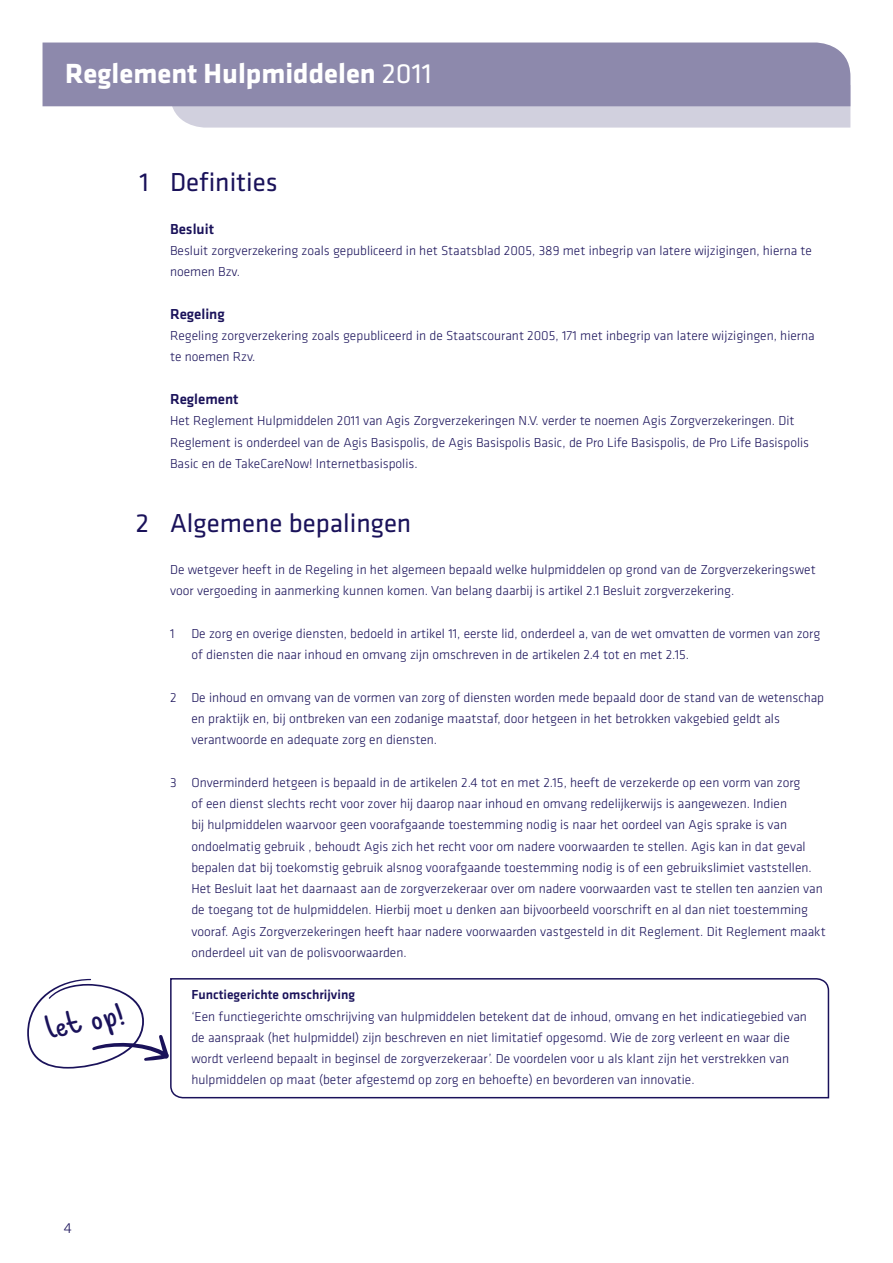
<style>
.page{position:relative;width:893px;height:1263px;background:#fff}
.page>*{position:absolute;margin:0;border:0;box-sizing:border-box;transform-origin:0 0}
.t1{font:91.5px "Agis Script";color:#1a125a}
.t2{font:31.5px "Agis Script";color:#1a125a}
.t3{font:700 28.8px "Agis Klavika";color:#fff}
.t4{font:27px "Agis Klavika";color:#1a125a}
.t5{font:500 15px "Agis Klavika";color:#1a125a}
.t6{font:300 15px "Agis Klavika";color:#1a125a}
.t7{font:300 13.5px/21.3px "Agis Klavika";color:#1a125a}
.t8{font:500 13.5px "Agis Klavika";color:#1a125a}
.s1{font-weight:400}
</style>
<div class="page">
<svg style="left:170px;top:106px;width:680px;height:22px;background:#d1d0de"></svg>
<div style="left:43px;top:43px;width:807px;height:63px;background:#8d89ac"></div>
<svg style="left:170px;top:978px;width:660px;height:121px"></svg>
<svg style="left:92px;top:1035px;width:77px;height:26px"></svg>
<h3 class="t3" style="left:65px;top:52px;width:368px">Reglement Hulpmiddelen <span class="s1">2011</span></h3>
<h3 class="t4" style="left:139px;top:165px;width:140px">1 Definities</h3>
<p class="t5" style="left:170px;top:219px;width:45px">Besluit</p>
<p class="t7" style="left:170px;top:240px;width:643px">Besluit zorgverzekering zoals gepubliceerd in het Staatsblad 2005, 389 met inbegrip van latere wijzigingen, hierna te noemen Bzv.</p>
<p class="t5" style="left:170px;top:304px;width:56px">Regeling</p>
<p class="t7" style="left:170px;top:325px;width:646px">Regeling zorgverzekering zoals gepubliceerd in de Staatscourant 2005, 171 met inbegrip van latere wijzigingen, hierna te noemen Rzv.</p>
<p class="t5" style="left:170px;top:389px;width:70px">Reglement</p>
<p class="t7" style="left:170px;top:410px;width:641px">Het Reglement Hulpmiddelen 2011 van Agis Zorgverzekeringen N.V. verder te noemen Agis Zorgverzekeringen. Dit<br>Reglement is onderdeel van de Agis Basispolis, de Agis Basispolis Basic, de Pro Life Basispolis, de Pro Life Basispolis<br>Basic en de TakeCareNow! Internetbasispolis.</p>
<h3 class="t4" style="left:136px;top:505px;width:277px">2 Algemene bepalingen</h3>
<p class="t7" style="left:170px;top:559px;width:647px">De wetgever heeft in de Regeling in het algemeen bepaald welke hulpmiddelen op grond van de Zorgverzekeringswet voor vergoeding in aanmerking kunnen komen. Van belang daarbij is artikel 2.1 Besluit zorgverzekering.</p>
<p class="t7" style="left:191px;top:623px;width:630px;text-indent:-21px">1 De zorg en overige diensten, bedoeld in artikel 11, eerste lid, onderdeel a, van de wet omvatten de vormen van zorg of diensten die naar inhoud en omvang zijn omschreven in de artikelen 2.4 tot en met 2.15.</p>
<p class="t7" style="left:191px;top:686px;width:634px;text-indent:-21px">2 De inhoud en omvang van de vormen van zorg of diensten worden mede bepaald door de stand van de wetenschap en praktijk en, bij ontbreken van een zodanige maatstaf, door hetgeen in het betrokken vakgebied geldt als verantwoorde en adequate zorg en diensten.</p>
<p class="t7" style="left:191px;top:771px;width:636px;text-indent:-21px">3 Onverminderd hetgeen is bepaald in de artikelen 2.4 tot en met 2.15, heeft de verzekerde op een vorm van zorg<br>of een dienst slechts recht voor zover hij daarop naar inhoud en omvang redelijkerwijs is aangewezen. Indien<br>bij hulpmiddelen waarvoor geen voorafgaande toestemming nodig is naar het oordeel van Agis sprake is van ondoelmatig gebruik , behoudt Agis zich het recht voor om nadere voorwaarden te stellen. Agis kan in dat geval bepalen dat bij toekomstig gebruik alsnog voorafgaande toestemming nodig is of een gebruikslimiet vaststellen.<br>Het Besluit laat het daarnaast aan de zorgverzekeraar over om nadere voorwaarden vast te stellen ten aanzien van de toegang tot de hulpmiddelen. Hierbij moet u denken aan bijvoorbeeld voorschrift en al dan niet toestemming vooraf. Agis Zorgverzekeringen heeft haar nadere voorwaarden vastgesteld in dit Reglement. Dit Reglement maakt onderdeel uit van de polisvoorwaarden.</p>
<p class="t8" style="left:191px;top:986px;width:165px">Functiegerichte omschrijving</p>
<p class="t7" style="left:191px;top:1005px;width:617px">‘Een functiegerichte omschrijving van hulpmiddelen betekent dat de inhoud, omvang en het indicatiegebied van de aanspraak (het hulpmiddel) zijn beschreven en niet limitatief opgesomd. Wie de zorg verleent en waar die wordt verleend bepaalt in beginsel de zorgverzekeraar’. De voordelen voor u als klant zijn het verstrekken van</p>
<h1 class="t1" style="left:21px;top:956px;width:130px">#O1</h1>
<h2 class="t2" style="left:42px;top:1007px;width:82px;rotate:-11deg">let op!</h2>
<p class="t6" style="left:64px;top:1219px;width:10px">4</p>
<p class="t7" style="left:191px;top:1069px;width:505px">hulpmiddelen op maat (beter afgestemd op zorg en behoefte) en bevorderen van innovatie.</p>
</div>
